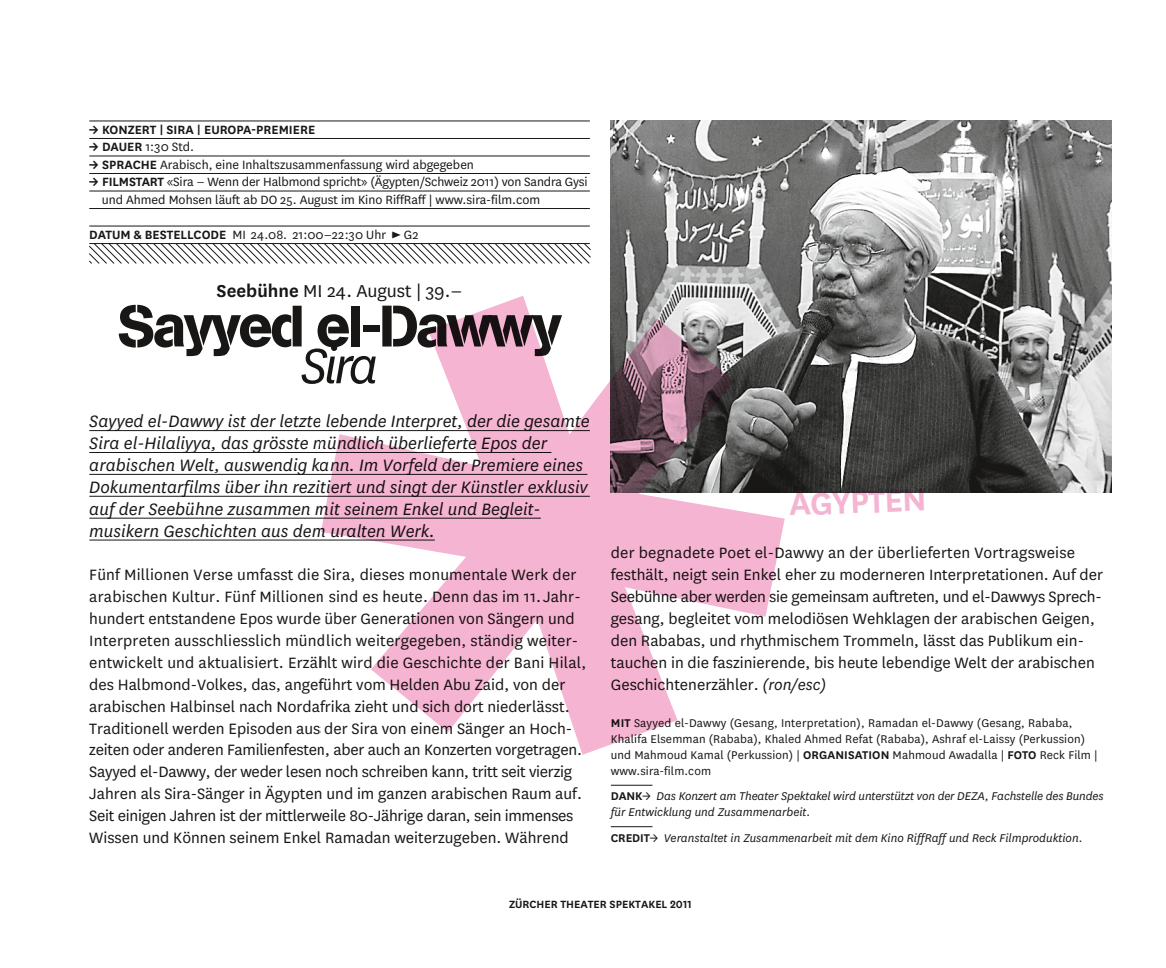
<style>
.page{position:relative;width:1166px;height:968px;background:#fff}
.page>*{position:absolute;margin:0;border:0;box-sizing:border-box;transform-origin:0 0}
.t1{font:57.75px "AG Book Stencil";letter-spacing:-.05em;color:#181716}
.t2{font:italic 57.75px "National";color:#181716}
.t3{font:600 36.75px "National";color:#f5b4d2}
.t4{font:20.12px "National";letter-spacing:-.005em;color:#181716}
.t5{font:italic 19.25px/21.9px "National";color:#181716}
.t6{font:17.5px/21.9px "National";color:#181716}
.t7{font:14px/17.5px "National";color:#181716}
.t8{font:600 14px "National";color:#181716}
.t9{font:13.12px/15.8px "National";letter-spacing:.01em;color:#181716}
.t10{font:italic 13.12px/15.8px "National";color:#181716}
.t11{font:600 13.12px "National";color:#181716}
.t12{font:600 12.25px "National";color:#181716}
.s1{font-weight:600}
.s2{font-style:italic}
.s3{font-weight:600;font-style:normal}
</style>
<div class="page">
<hr style="left:89px;top:121px;width:501px;height:1px;background:#181716">
<hr style="left:89px;top:138px;width:501px;height:1px;background:#181716">
<hr style="left:89px;top:156px;width:501px;height:1px;background:#181716">
<hr style="left:89px;top:173px;width:501px;height:1px;background:#181716">
<hr style="left:89px;top:191px;width:501px;height:1px;background:#181716">
<hr style="left:89px;top:208px;width:501px;height:1px;background:#181716">
<hr style="left:89px;top:226px;width:501px;height:1px;background:#181716">
<img style="left:611px;top:121px;width:500px;height:371px">
<hr style="left:89px;top:430px;width:501px;height:1px;background:#181716">
<hr style="left:89px;top:452px;width:462px;height:1px;background:#181716">
<hr style="left:89px;top:474px;width:498px;height:1px;background:#181716">
<hr style="left:89px;top:496px;width:501px;height:1px;background:#181716">
<hr style="left:89px;top:518px;width:452px;height:1px;background:#181716">
<hr style="left:89px;top:539px;width:346px;height:1px;background:#181716">
<hr style="left:611px;top:784px;width:41px;height:1px;background:#181716">
<hr style="left:611px;top:826px;width:41px;height:1px;background:#181716">
<svg style="left:89px;top:243px;width:502px;height:21px"></svg>
<svg style="left:321px;top:296px;width:464px;height:458px"></svg>
<p class="t8" style="left:89px;top:120px;width:227px">→ KONZERT | SIRA | EUROPA-PREMIERE</p>
<p class="t7" style="left:89px;top:137px;width:106px"><span class="s1">→ DAUER</span> 1:30 Std.</p>
<p class="t7" style="left:89px;top:155px;width:386px"><span class="s1">→ SPRACHE</span> Arabisch, eine Inhaltszusammenfassung wird abgegeben</p>
<p class="t7" style="left:102px;top:172px;width:487px;text-indent:-12px"><span class="s1">→ FILMSTART</span> «Sira ‒ Wenn der Halbmond spricht» (Ägypten/Schweiz 2011) von Sandra Gysi und Ahmed Mohsen läuft ab DO 25. August im Kino RiffRaff | www.sira-film.com</p>
<p class="t7" style="left:89px;top:225px;width:331px"><span class="s1">DATUM &amp; BESTELLCODE</span> MI 24.08. 21:00‒22:30 Uhr ► G2</p>
<p class="t4" style="left:217px;top:278px;width:247px"><span class="s1">SEEBÜHNE</span> MI 24. August | 39.‒</p>
<h1 class="t1" style="left:117px;top:291px;width:446px">Sayyed el-Dawwy</h1>
<h1 class="t2" style="left:300px;top:329px;width:80px">Sira</h1>
<p class="t5" style="left:89px;top:409px;width:502px">Sayyed el-Dawwy ist der letzte lebende Interpret, der die gesamte Sira el-Hilaliyya, das grösste mündlich überlieferte Epos der arabischen Welt, auswendig kann. Im Vorfeld der Premiere eines Dokumentarfilms über ihn rezitiert und singt der Künstler exklusiv auf der Seebühne zusammen mit seinem Enkel und Begleit&shy;musikern Geschichten aus dem uralten Werk.</p>
<p class="t6" style="left:89px;top:563px;width:498px">Fünf Millionen Verse umfasst die Sira, dieses monumentale Werk der arabischen Kultur. Fünf Millionen sind es heute. Denn das im 11. Jahr&shy;hundert entstandene Epos wurde über Generationen von Sängern und Interpreten ausschliesslich mündlich weitergegeben, ständig weiter&shy;entwickelt und aktualisiert. Erzählt wird die Geschichte der Bani Hilal, des Halbmond-Volkes, das, angeführt vom Helden Abu Zaid, von der arabischen Halbinsel nach Nordafrika zieht und sich dort niederlässt.<br>Traditionell werden Episoden aus der Sira von einem Sänger an Hoch&shy;zeiten oder anderen Familienfesten, aber auch an Konzerten vorgetragen.<br>Sayyed el-Dawwy, der weder lesen noch schreiben kann, tritt seit vierzig Jahren als Sira-Sänger in Ägypten und im ganzen arabischen Raum auf.<br>Seit einigen Jahren ist der mittlerweile 80-Jährige daran, sein immenses Wissen und Können seinem Enkel Ramadan weiterzugeben. Während</p>
<h2 class="t3" style="left:788px;top:478px;width:139px;rotate:-2deg">ÄGYPTEN</h2>
<p class="t6" style="left:611px;top:541px;width:494px">der begnadete Poet el-Dawwy an der überlieferten Vortragsweise festhält, neigt sein Enkel eher zu moderneren Interpretationen. Auf der Seebühne aber werden sie gemeinsam auftreten, und el-Dawwys Sprech&shy;gesang, begleitet vom melodiösen Wehklagen der arabischen Geigen, den Rababas, und rhythmischem Trommeln, lässt das Publikum ein&shy;tauchen in die faszinierende, bis heute lebendige Welt der arabischen Geschichtenerzähler. <span class="s2">(ron/esc)</span></p>
<p class="t9" style="left:611px;top:714px;width:488px"><span class="s1">MIT</span> Sayyed el-Dawwy (Gesang, Interpretation), Ramadan el-Dawwy (Gesang, Rababa, Khalifa Elsemman (Rababa), Khaled Ahmed Refat (Rababa), Ashraf el-Laissy (Perkussion) und Mahmoud Kamal (Perkussion) | <span class="s1">ORGANISATION</span> Mahmoud Awadalla | <span class="s1">FOTO</span> Reck Film | www.sira-film.com</p>
<p class="t10" style="left:611px;top:788px;width:494px"><span class="s3">DANK</span>→ Das Konzert am Theater Spektakel wird unterstützt von der DEZA, Fachstelle des Bundes für Entwicklung und Zusammenarbeit.</p>
<p class="t11" style="left:611px;top:828px;width:15px">CREDIT</p>
<p class="t10" style="left:650px;top:829px;width:434px">→ Veranstaltet in Zusammenarbeit mit dem Kino RiffRaff und Reck Filmproduktion.</p>
<p class="t12" style="left:509px;top:896px;width:22px">ZÜRCHER</p>
<p class="t12" style="left:560px;top:896px;width:14px">THEATER</p>
<p class="t12" style="left:609px;top:896px;width:14px">SPEKTAKEL</p>
<p class="t12" style="left:670px;top:896px;width:23px">2011</p>
</div>
